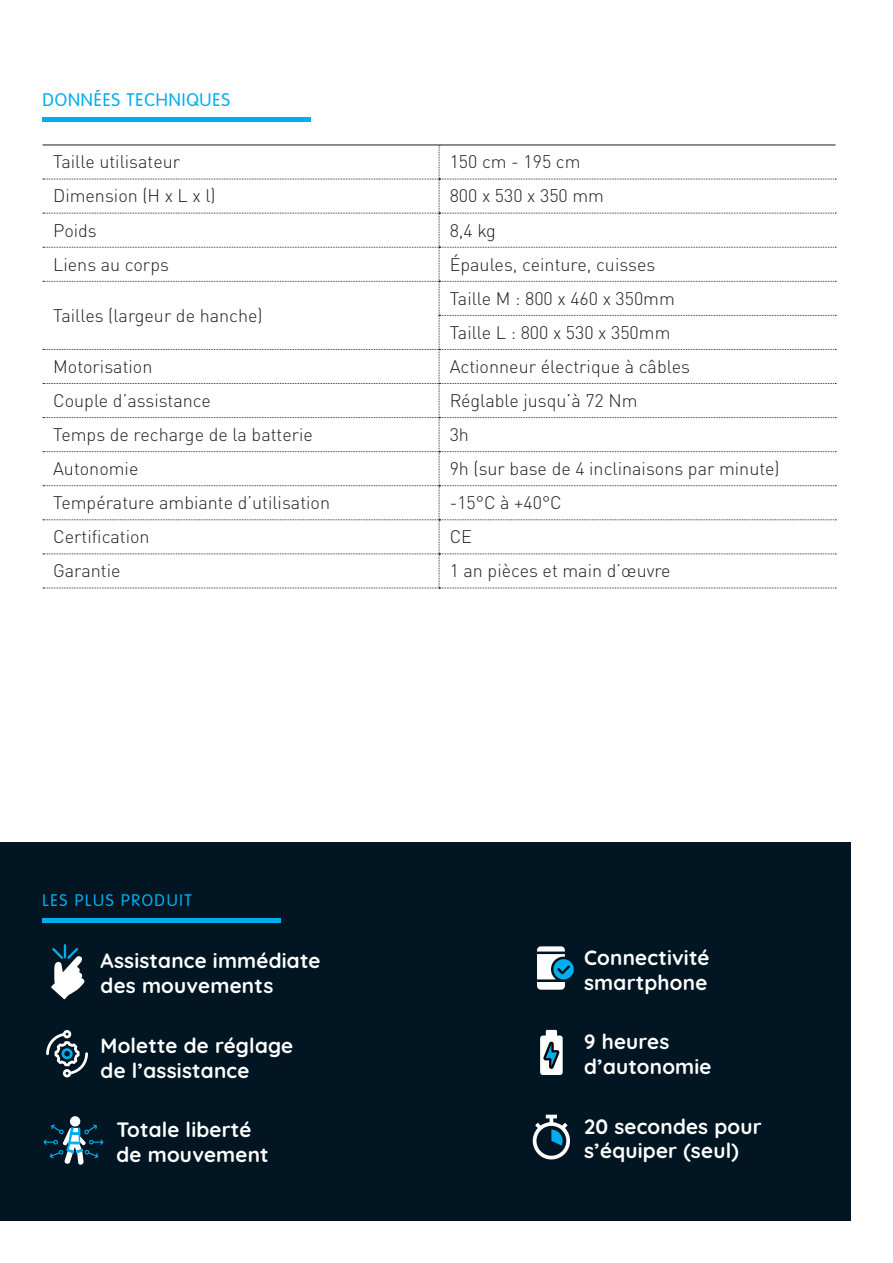
<style>
.page{position:relative;width:893px;height:1263px;background:#fff}
.page>*{position:absolute;margin:0;border:0;box-sizing:border-box;transform-origin:0 0}
.t1{font:700 20.7px/24.8px "Quicksand";letter-spacing:.01em;color:#fff}
.t2{font:300 18px "DIN Pro";color:#231f20}
.t3{font:300 18px "VAG Rounded Std";letter-spacing:.05em;color:#00aeef}
.t4{font:300 16.5px "VAG Rounded Std";letter-spacing:.1em;color:#00aeef}
</style>
<div class="page">
<div style="left:0;top:842px;width:850px;height:378px;background:#011622"></div>
<svg style="left:51px;top:944px;width:34px;height:56px"></svg>
<svg style="left:537px;top:946px;width:37px;height:44px"></svg>
<svg style="left:540px;top:1030px;width:23px;height:45px"></svg>
<svg style="left:532px;top:1115px;width:38px;height:45px"></svg>
<div style="left:43px;top:918px;width:238px;height:5px;background:#00aeef"></div>
<svg style="left:43px;top:146px;width:793px;height:443px"></svg>
<hr style="left:43px;top:145px;width:396px;height:1px;background:#231f20">
<hr style="left:439px;top:145px;width:397px;height:1px;background:#231f20">
<hr style="left:43px;top:117px;width:268px;height:4px;background:#00aeef">
<svg style="left:46px;top:1030px;width:42px;height:47px"></svg>
<div style="left:70px;top:1116px;width:10px;height:10px;background:#fff;border-radius:50%"></div>
<svg style="left:44px;top:1124px;width:60px;height:40px"></svg>
<p class="t3" style="left:43px;top:89px;width:189px">DONNÉES TECHNIQUES</p>
<p class="t2" style="left:53px;top:148px;width:129px">Taille utilisateur</p>
<p class="t2" style="left:450px;top:148px;width:132px">150 cm - 195 cm</p>
<p class="t2" style="left:53px;top:182px;width:164px">Dimension (H x L x l)</p>
<p class="t2" style="left:450px;top:182px;width:156px">800 x 530 x 350 mm</p>
<p class="t2" style="left:53px;top:216px;width:45px">Poids</p>
<p class="t2" style="left:450px;top:216px;width:48px">8,4 kg</p>
<p class="t2" style="left:53px;top:250px;width:117px">Liens au corps</p>
<p class="t2" style="left:450px;top:250px;width:207px">Épaules, ceinture, cuisses</p>
<p class="t2" style="left:53px;top:301px;width:211px">Tailles (largeur de hanche)</p>
<p class="t2" style="left:450px;top:284px;width:227px">Taille M : 800 x 460 x 350mm</p>
<p class="t2" style="left:450px;top:318px;width:222px">Taille L : 800 x 530 x 350mm</p>
<p class="t2" style="left:53px;top:352px;width:101px">Motorisation</p>
<p class="t2" style="left:450px;top:352px;width:242px">Actionneur électrique à câbles</p>
<p class="t2" style="left:53px;top:387px;width:159px">Couple d’assistance</p>
<p class="t2" style="left:450px;top:387px;width:189px">Réglable jusqu’à 72 Nm</p>
<p class="t2" style="left:53px;top:421px;width:261px">Temps de recharge de la batterie</p>
<p class="t2" style="left:450px;top:421px;width:21px">3h</p>
<p class="t2" style="left:53px;top:455px;width:87px">Autonomie</p>
<p class="t2" style="left:450px;top:455px;width:331px">9h (sur base de 4 inclinaisons par minute)</p>
<p class="t2" style="left:53px;top:489px;width:279px">Température ambiante d’utilisation</p>
<p class="t2" style="left:450px;top:489px;width:114px">-15°C à +40°C</p>
<p class="t2" style="left:53px;top:523px;width:98px">Certification</p>
<p class="t2" style="left:450px;top:523px;width:24px">CE</p>
<p class="t2" style="left:53px;top:557px;width:69px">Garantie</p>
<p class="t2" style="left:450px;top:557px;width:223px">1 an pièces et main d’œuvre</p>
<p class="t4" style="left:43px;top:890px;width:151px">LES PLUS PRODUIT</p>
<p class="t1" style="left:101px;top:947px;width:221px">Assistance immédiate</p>
<p class="t1" style="left:101px;top:972px;width:174px">des mouvements</p>
<p class="t1" style="left:101px;top:1031px;width:194px">Molette de réglage</p>
<p class="t1" style="left:101px;top:1056px;width:150px">de l’assistance</p>
<p class="t1" style="left:117px;top:1116px;width:136px">Totale liberté</p>
<p class="t1" style="left:117px;top:1140px;width:154px">de mouvement</p>
<p class="t1" style="left:584px;top:943px;width:127px">Connectivité</p>
<p class="t1" style="left:584px;top:968px;width:125px">smartphone</p>
<p class="t1" style="left:584px;top:1028px;width:87px">9 heures</p>
<p class="t1" style="left:584px;top:1052px;width:129px">d’autonomie</p>
<p class="t1" style="left:584px;top:1112px;width:179px">20 secondes pour s’équiper (seul)</p>
</div>
